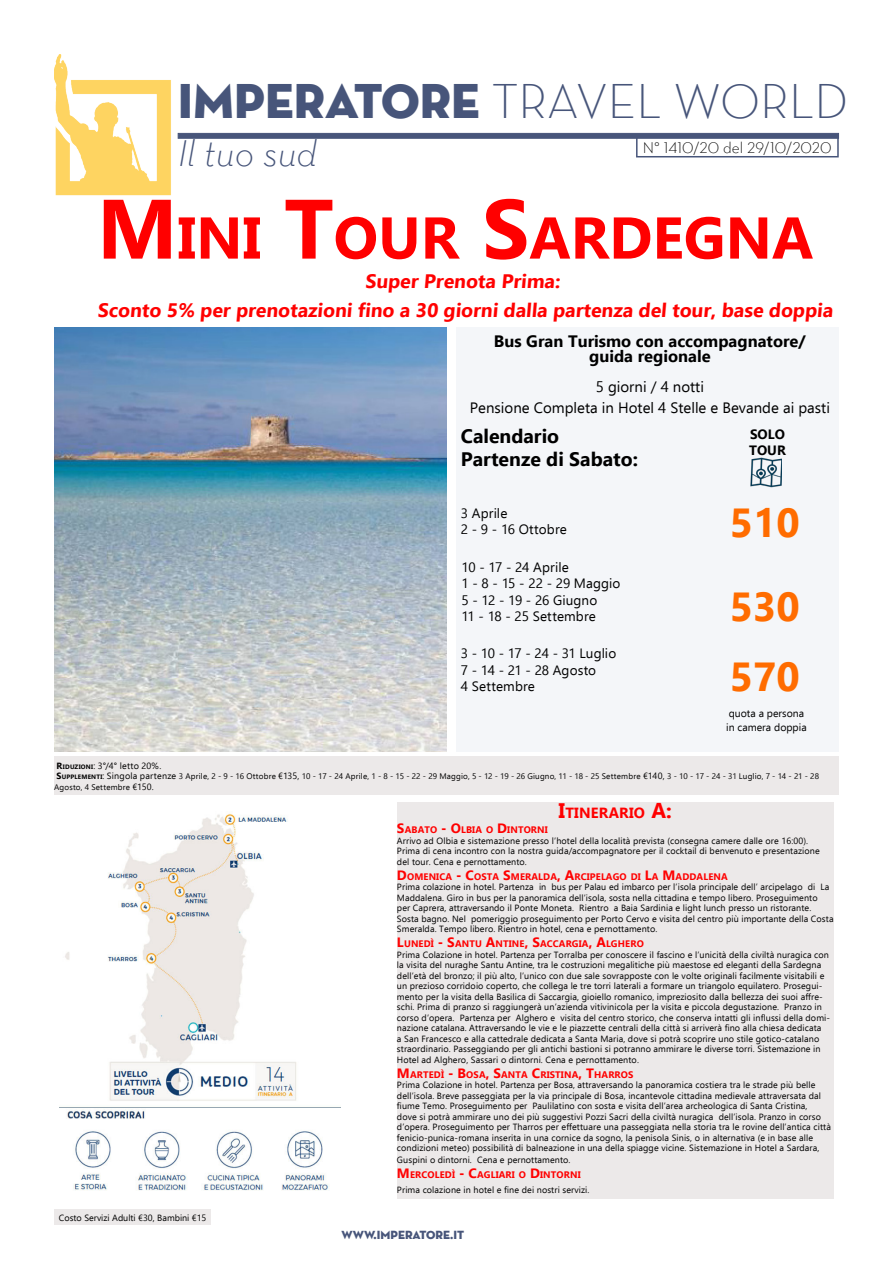
<style>
.page{position:relative;width:893px;height:1263px;background:#fff}
.page>*{position:absolute;margin:0;border:0;box-sizing:border-box;transform-origin:0 0}
.t1{font:700 58.8px "Ebrima";color:#f00}
.t2{font:49.5px "Neutra Text Light Alt";color:#47557a}
.t3{font:700 40.5px "Ebrima";color:#ff6c00}
.t4{font:italic 300 37.5px "Neutra Text";color:#47557a}
.t5{font:700 19.5px "Ebrima";color:#f00}
.t6{font:700 19.5px "Ebrima";color:#000}
.t7{font:700 16.5px "Ebrima";color:#000}
.t8{font:15.75px "Neutra Text Light Alt";color:#000}
.t9{font:15px "Ebrima";color:#000}
.t10{font:700 14.7px "Ebrima";letter-spacing:.015em;color:#f00}
.t11{font:13.5px "Ebrima";letter-spacing:.005em;color:#000}
.t12{font:700 13.5px "Ebrima";color:#000}
.t13{font:12px "Neutra Disp Titling";color:#47557a}
.t14{font:10.5px "Ebrima";color:#000}
.t15{font:700 9.45px "Ebrima";letter-spacing:.015em;color:#f00}
.t16{font:9px/10.5px "Ebrima";letter-spacing:.01em;color:#000}
.t17{font:8.1px/10.5px "Ebrima";letter-spacing:.02em;color:#000}
.s1{font-family:"Neutra Disp Titling"}
.s2{font-size:84px}
.s3{font-weight:700}
.s4{font-weight:700;font-size:6.3px}
.s5{font-weight:700;font-size:9px}
.s6{font-size:9px}
.s7{font-size:21px}
.s8{font-size:13.5px}
</style>
<div class="page">
<img style="left:54px;top:54px;width:125px;height:142px">
<div style="left:178px;top:133px;width:661px;height:5px;background:#47557a"></div>
<div style="left:636px;top:135px;width:203px;height:22px;border:2px solid #47557a"></div>
<div style="left:54px;top:1210px;width:157px;height:15px;background:#ece9e9"></div>
<div style="left:456px;top:327px;width:383px;height:424px;background:#f4f6f9"></div>
<img style="left:59px;top:813px;width:282px;height:378px">
<img style="left:750px;top:457px;width:32px;height:30px">
<img style="left:54px;top:327px;width:393px;height:424px">
<div style="left:54px;top:756px;width:785px;height:39px;background:#ece9e9"></div>
<div style="left:397px;top:802px;width:436px;height:397px;background:#ece9e9"></div>
<p class="t2" style="left:178px;top:71px;width:672px"><span class="s1">IMPERATORE</span> TRAVEL WORLD</p>
<p class="t4" style="left:178px;top:131px;width:140px">Il tuo sud</p>
<p class="t8" style="left:643px;top:138px;width:190px">N° 1410/20 del 29/10/2020</p>
<p class="t1" style="left:97px;top:191px;width:718px"><span class="s2">M</span>INI <span class="s2">T</span>OUR <span class="s2">S</span>ARDEGNA</p>
<p class="t5" style="left:365px;top:266px;width:199px">Super Prenota Prima:</p>
<p class="t5" style="left:98px;top:294px;width:739px">Sconto 5% per prenotazioni fino a 30 giorni dalla partenza del tour, base doppia</p>
<p class="t7" style="left:494px;top:328px;width:313px">Bus Gran Turismo con accompagnatore/</p>
<p class="t7" style="left:589px;top:343px;width:123px">guida regionale</p>
<p class="t9" style="left:596px;top:376px;width:110px">5 giorni / 4 notti</p>
<p class="t9" style="left:470px;top:397px;width:362px">Pensione Completa in Hotel 4 Stelle e Bevande ai pasti</p>
<p class="t6" style="left:461px;top:421px;width:100px">Calendario</p>
<p class="t6" style="left:461px;top:444px;width:179px">Partenze di Sabato:</p>
<p class="t12" style="left:750px;top:423px;width:36px">SOLO</p>
<p class="t12" style="left:749px;top:439px;width:38px">TOUR</p>
<p class="t11" style="left:461px;top:503px;width:48px">3 Aprile</p>
<p class="t11" style="left:461px;top:520px;width:108px">2 - 9 - 16 Ottobre</p>
<p class="t11" style="left:461px;top:557px;width:109px">10 - 17 - 24 Aprile</p>
<p class="t11" style="left:461px;top:573px;width:161px">1 - 8 - 15 - 22 - 29 Maggio</p>
<p class="t11" style="left:461px;top:590px;width:137px">5 - 12 - 19 - 26 Giugno</p>
<p class="t11" style="left:461px;top:606px;width:136px">11 - 18 - 25 Settembre</p>
<p class="t11" style="left:461px;top:644px;width:157px">3 - 10 - 17 - 24 - 31 Luglio</p>
<p class="t11" style="left:461px;top:660px;width:137px">7 - 14 - 21 - 28 Agosto</p>
<p class="t11" style="left:461px;top:677px;width:76px">4 Settembre</p>
<p class="t3" style="left:730px;top:490px;width:71px">510</p>
<p class="t3" style="left:730px;top:575px;width:71px">530</p>
<p class="t3" style="left:730px;top:645px;width:71px">570</p>
<p class="t14" style="left:729px;top:706px;width:77px">quota a persona</p>
<p class="t14" style="left:726px;top:719px;width:82px">in camera doppia</p>
<p class="t16" style="left:57px;top:760px;width:106px"><span class="s3">R</span><span class="s4">IDUZIONI</span>: 3°/4° letto 20%.</p>
<p class="t17" style="left:54px;top:771px;width:766px;text-indent:2px"><span class="s5">S</span><span class="s4">UPPLEM ENTI</span><span class="s6">: Singola partenze</span> 3 Aprile, 2 - 9 - 16 Ottobre <span class="s6">€135,</span> 10 - 17 - 24 Aprile, 1 - 8 - 15 - 22 - 29 Maggio, 5 - 12 - 19 - 26 Giugno, 11 - 18 - 25 Settembre <span class="s6">€140,</span> 3 - 10 - 17 - 24 - 31 Luglio, 7 - 14 - 21 - 28<br>Agosto, 4 Settembre <span class="s6">€150.</span></p>
<p class="t10" style="left:558px;top:801px;width:115px"><span class="s7">I</span>TINERARIO <span class="s7">A:</span></p>
<p class="t15" style="left:397px;top:822px;width:152px"><span class="s8">S</span>ABATO <span class="s8">- O</span>LBIA O <span class="s8">D</span>INTORNI</p>
<p class="t16" style="left:397px;top:835px;width:424px">Arrivo ad Olbia e sistemazione presso l’hotel della località prevista (consegna camere dalle ore 16:00).<br>Prima di cena incontro con la nostra guida/accompagnatore per il cocktail di benvenuto e presentazione del tour. Cena e pernottamento.</p>
<p class="t15" style="left:397px;top:869px;width:332px"><span class="s8">D</span>OM ENICA <span class="s8">- C</span>OSTA <span class="s8">S</span>M ERALDA<span class="s8">, A</span>RCIPELAGO DI <span class="s8">L</span>A <span class="s8">M</span>ADDALENA</p>
<p class="t16" style="left:397px;top:881px;width:438px">Prima colazione in hotel. Partenza in bus per Palau ed imbarco per l’isola principale dell’ arcipelago di La Maddalena. Giro in bus per la panoramica dell’isola, sosta nella cittadina e tempo libero. Proseguimento<br>per Caprera, attraversando il Ponte Moneta. Rientro a Baia Sardinia e light lunch presso un ristorante.<br>Sosta bagno. Nel pomeriggio proseguimento per Porto Cervo e visita del centro più importante della Costa Smeralda. Tempo libero. Rientro in hotel, cena e pernottamento.</p>
<p class="t15" style="left:397px;top:936px;width:248px"><span class="s8">L</span>UNEDÌ <span class="s8">- S</span>ANTU <span class="s8">A</span>NTINE<span class="s8">, S</span>ACCARGIA<span class="s8">, A</span>LGHERO</p>
<p class="t16" style="left:397px;top:949px;width:434px">Prima Colazione in hotel. Partenza per Torralba per conoscere il fascino e l’unicità della civiltà nuragica con la visita del nuraghe Santu Antine, tra le costruzioni megalitiche più maestose ed eleganti della Sardegna dell’età del bronzo; il più alto, l’unico con due sale sovrapposte con le volte originali facilmente visitabili e un prezioso corridoio coperto, che collega le tre torri laterali a formare un triangolo equilatero. Prosegui&shy;mento per la visita della Basilica di Saccargia, gioiello romanico, impreziosito dalla bellezza dei suoi affre&shy;schi. Prima di pranzo si raggiungerà un’azienda vitivinicola per la visita e piccola degustazione. Pranzo in corso d’opera. Partenza per Alghero e visita del centro storico, che conserva intatti gli influssi della domi&shy;nazione catalana. Attraversando le vie e le piazzette centrali della città si arriverà fino alla chiesa dedicata<br>a San Francesco e alla cattedrale dedicata a Santa Maria, dove si potrà scoprire uno stile gotico-catalano straordinario. Passeggiando per gli antichi bastioni si potranno ammirare le diverse torri. Sistemazione in Hotel ad Alghero, Sassari o dintorni. Cena e pernottamento.</p>
<p class="t15" style="left:397px;top:1067px;width:237px"><span class="s8">M</span>ARTEDÌ <span class="s8">- B</span>OSA<span class="s8">, S</span>ANTA <span class="s8">C</span>RISTINA<span class="s8">, T</span>HARROS</p>
<p class="t16" style="left:397px;top:1079px;width:435px">Prima Colazione in hotel. Partenza per Bosa, attraversando la panoramica costiera tra le strade più belle dell’isola. Breve passeggiata per la via principale di Bosa, incantevole cittadina medievale attraversata dal fiume Temo. Proseguimento per Paulilatino con sosta e visita dell’area archeologica di Santa Cristina,<br>dove si potrà ammirare uno dei più suggestivi Pozzi Sacri della civiltà nuragica dell’isola. Pranzo in corso d’opera. Proseguimento per Tharros per effettuare una passeggiata nella storia tra le rovine dell’antica città fenicio-punica-romana inserita in una cornice da sogno, la penisola Sinis, o in alternativa (e in base alle condizioni meteo) possibilità di balneazione in una della spiagge vicine. Sistemazione in Hotel a Sardara,</p>
<p class="t16" style="left:397px;top:1154px;width:175px">Guspini o dintorni. Cena e pernottamento.</p>
<p class="t15" style="left:397px;top:1167px;width:185px"><span class="s8">M</span>ERCOLEDÌ <span class="s8">- C</span>AGLIARI O <span class="s8">D</span>INTORNI</p>
<p class="t16" style="left:397px;top:1184px;width:194px">Prima colazione in hotel e fine dei nostri servizi.</p>
<p class="t16" style="left:59px;top:1212px;width:149px">Costo Servizi Adulti €30, Bambini €15</p>
<p class="t13" style="left:341px;top:1227px;width:124px">WWW.IMPERATORE.IT</p>
</div>
